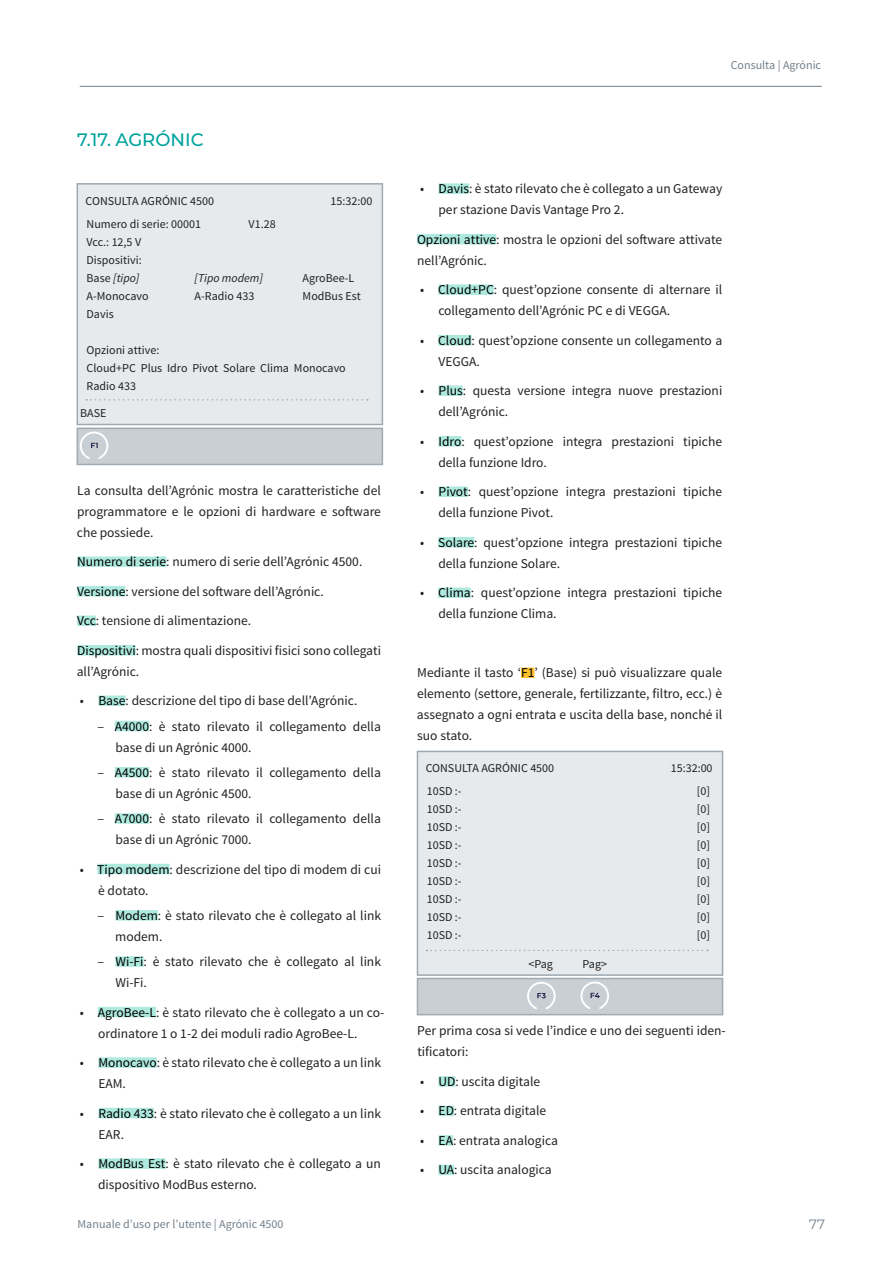
<style>
.page{position:relative;width:893px;height:1263px;background:#fff}
.page>*{position:absolute;margin:0;border:0;box-sizing:border-box;transform-origin:0 0}
.t1{font:500 18px "Montserrat";color:#00a39d}
.t2{font:13.5px/21px "Source Sans Pro";color:#231f20}
.t3{font:13.5px "Montserrat";color:#727f8a}
.t4{font:12px/18px "Source Sans Pro";color:#231f20;text-align:justify}
.t5{font:12px "Source Sans Pro";color:#727f8a}
.t6{font:italic 12px "Source Sans Pro";color:#231f20}
.s1{font-style:italic}
.s2{color:#000}
</style>
<div class="page">
<hr style="left:80px;top:86px;width:742px;height:1px;background:#727f8a">
<div style="left:77px;top:556px;width:89px;height:11px;background:#ade9de"></div>
<div style="left:77px;top:586px;width:48px;height:10px;background:#ade9de"></div>
<div style="left:77px;top:615px;width:19px;height:11px;background:#ade9de"></div>
<div style="left:77px;top:645px;width:59px;height:10px;background:#ade9de"></div>
<div style="left:98px;top:695px;width:28px;height:11px;background:#ade9de"></div>
<div style="left:115px;top:721px;width:34px;height:10px;background:#ade9de"></div>
<div style="left:115px;top:767px;width:34px;height:10px;background:#ade9de"></div>
<div style="left:115px;top:813px;width:34px;height:11px;background:#ade9de"></div>
<div style="left:97px;top:864px;width:73px;height:10px;background:#ade9de"></div>
<div style="left:115px;top:910px;width:43px;height:10px;background:#ade9de"></div>
<div style="left:115px;top:956px;width:29px;height:11px;background:#ade9de"></div>
<div style="left:98px;top:1007px;width:58px;height:10px;background:#ade9de"></div>
<div style="left:98px;top:1057px;width:59px;height:11px;background:#ade9de"></div>
<div style="left:98px;top:1108px;width:56px;height:10px;background:#ade9de"></div>
<div style="left:98px;top:1158px;width:68px;height:11px;background:#ade9de"></div>
<div style="left:77px;top:183px;width:306px;height:242px;background:#e6eaec;border:2px solid #9faab2"></div>
<svg style="left:86px;top:399px;width:282px;height:2px"></svg>
<div style="left:77px;top:428px;width:306px;height:37px;background:#c9d0d5;border:2px solid #9faab2"></div>
<svg style="left:79px;top:431px;width:30px;height:29px"></svg>
<div style="left:439px;top:183px;width:30px;height:11px;background:#ade9de"></div>
<div style="left:417px;top:234px;width:79px;height:10px;background:#ade9de"></div>
<div style="left:438px;top:284px;width:56px;height:11px;background:#ade9de"></div>
<div style="left:438px;top:335px;width:34px;height:10px;background:#ade9de"></div>
<div style="left:439px;top:385px;width:24px;height:11px;background:#ade9de"></div>
<div style="left:439px;top:436px;width:22px;height:10px;background:#ade9de"></div>
<div style="left:439px;top:486px;width:29px;height:11px;background:#ade9de"></div>
<div style="left:438px;top:537px;width:36px;height:10px;background:#ade9de"></div>
<div style="left:438px;top:587px;width:33px;height:11px;background:#ade9de"></div>
<div style="left:521px;top:667px;width:13px;height:11px;background:#ffc22c"></div>
<div style="left:438px;top:1076px;width:17px;height:11px;background:#ade9de"></div>
<div style="left:439px;top:1106px;width:15px;height:10px;background:#ade9de"></div>
<div style="left:439px;top:1135px;width:14px;height:11px;background:#ade9de"></div>
<div style="left:438px;top:1165px;width:16px;height:10px;background:#ade9de"></div>
<div style="left:417px;top:751px;width:306px;height:225px;background:#e6eaec;border:2px solid #9faab2"></div>
<svg style="left:426px;top:950px;width:282px;height:1px"></svg>
<div style="left:417px;top:978px;width:306px;height:37px;background:#c9d0d5;border:2px solid #9faab2"></div>
<svg style="left:527px;top:981px;width:29px;height:28px"></svg>
<svg style="left:580px;top:981px;width:29px;height:28px"></svg>
<h1 class="t1" style="left:77px;top:127px;width:128px">7.17. AGRÓNIC</h1>
<p class="t4" style="left:86px;top:192px;width:130px">CONSULTA AGRÓNIC 4500</p>
<p class="t4" style="left:331px;top:192px;width:43px">15:32:00</p>
<p class="t4" style="left:87px;top:215px;width:116px">Numero di serie: 00001</p>
<p class="t4" style="left:249px;top:215px;width:29px">V1.28</p>
<p class="t4" style="left:87px;top:233px;width:57px">Vcc.: 12,5 V Dispositivi:<br>Base <span class="s1">[tipo]</span></p>
<p class="t6" style="left:195px;top:270px;width:70px">[Tipo modem]</p>
<p class="t4" style="left:303px;top:269px;width:53px">AgroBee-L</p>
<p class="t4" style="left:87px;top:287px;width:64px">A-Monocavo</p>
<p class="t4" style="left:195px;top:287px;width:61px">A-Radio 433</p>
<p class="t4" style="left:303px;top:287px;width:60px">ModBus Est</p>
<p class="t4" style="left:87px;top:305px;width:29px">Davis</p>
<p class="t4" style="left:87px;top:341px;width:261px;text-align:left">Opzioni attive:<br>Cloud+PC Plus Idro Pivot Solare Clima Monocavo<br>Radio 433</p>
<p class="t4" style="left:80px;top:404px;width:28px">BASE</p>
<p class="t2" style="left:77px;top:480px;width:306px;text-align:justify">La consulta dell’Agrónic mostra le caratteristiche del programmatore e le opzioni di hardware e software che possiede.</p>
<p class="t2" style="left:77px;top:547px;width:305px;line-height:29.5px"><span class="s2">Numero di serie</span>: numero di serie dell’Agrónic 4500.<br><span class="s2">Versione</span>: versione del software dell’Agrónic.<br><span class="s2">Vcc</span>: tensione di alimentazione.<br><span class="s2">Dispositivi</span>: mostra quali dispositivi fisici sono collegati</p>
<p class="t2" style="left:77px;top:661px;width:64px">all’Agrónic.</p>
<p class="t2" style="left:98px;top:688px;width:285px;line-height:25.2px;text-indent:-18px">• <span class="s2">Base</span>: descrizione del tipo di base dell’Agrónic.<br>‒ <span class="s2">A4000</span>: è stato rilevato il collegamento della</p>
<p class="t2" style="left:98px;top:735px;width:285px;line-height:25.2px;text-indent:18px">base di un Agrónic 4000.<br>‒ <span class="s2">A4500</span>: è stato rilevato il collegamento della</p>
<p class="t2" style="left:98px;top:781px;width:285px;line-height:25.2px;text-indent:18px">base di un Agrónic 4500.<br>‒ <span class="s2">A7000</span>: è stato rilevato il collegamento della</p>
<p class="t2" style="left:115px;top:829px;width:138px">base di un Agrónic 7000.</p>
<p class="t2" style="left:98px;top:859px;width:284px;text-indent:-18px">• <span class="s2">Tipo modem</span>: descrizione del tipo di modem di cui è dotato.</p>
<p class="t2" style="left:115px;top:905px;width:267px;text-indent:-18px">‒ <span class="s2">Modem</span>: è stato rilevato che è collegato al link modem.</p>
<p class="t2" style="left:115px;top:951px;width:267px;text-indent:-18px">‒ <span class="s2">Wi-Fi</span>: è stato rilevato che è collegato al link<br>Wi-Fi.</p>
<p class="t2" style="left:98px;top:1002px;width:288px;text-indent:-18px">• <span class="s2">AgroBee-L</span>: è stato rilevato che è collegato a un co&shy;ordinatore 1 o 1-2 dei moduli radio AgroBee-L.</p>
<p class="t2" style="left:98px;top:1052px;width:284px;text-indent:-18px">• <span class="s2">Monocavo</span>: è stato rilevato che è collegato a un link<br>EAM.</p>
<p class="t2" style="left:98px;top:1103px;width:284px;text-indent:-18px">• <span class="s2">Radio 433</span>: è stato rilevato che è collegato a un link<br>EAR.</p>
<p class="t2" style="left:98px;top:1153px;width:284px;text-indent:-18px">• <span class="s2">ModBus Est</span>: è stato rilevato che è collegato a un dispositivo ModBus esterno.</p>
<p class="t5" style="left:78px;top:1217px;width:207px">Manuale d’uso per l’utente | Agrónic 4500</p>
<p class="t5" style="left:731px;top:57px;width:92px">Consulta | Agrónic</p>
<p class="t2" style="left:438px;top:178px;width:285px;text-indent:-18px">• <span class="s2">Davis</span>: è stato rilevato che è collegato a un Gateway per stazione Davis Vantage Pro 2.</p>
<p class="t2" style="left:417px;top:229px;width:307px"><span class="s2">Opzioni attive</span>: mostra le opzioni del software attivate nell’Agrónic.</p>
<p class="t2" style="left:438px;top:279px;width:285px;text-indent:-18px">• <span class="s2">Cloud+PC</span>: quest’opzione consente di alternare il collegamento dell’Agrónic PC e di VEGGA.</p>
<p class="t2" style="left:438px;top:330px;width:285px;text-indent:-18px">• <span class="s2">Cloud</span>: quest’opzione consente un collegamento a<br>VEGGA.</p>
<p class="t2" style="left:438px;top:380px;width:285px;text-indent:-18px">• <span class="s2">Plus</span>: questa versione integra nuove prestazioni dell’Agrónic.</p>
<p class="t2" style="left:438px;top:431px;width:285px;text-indent:-18px">• <span class="s2">Idro</span>: quest’opzione integra prestazioni tipiche della funzione Idro.</p>
<p class="t2" style="left:438px;top:481px;width:285px;text-indent:-18px">• <span class="s2">Pivot</span>: quest’opzione integra prestazioni tipiche della funzione Pivot.</p>
<p class="t2" style="left:438px;top:532px;width:285px;text-indent:-18px">• <span class="s2">Solare</span>: quest’opzione integra prestazioni tipiche della funzione Solare.</p>
<p class="t2" style="left:438px;top:582px;width:285px;text-indent:-18px">• <span class="s2">Clima</span>: quest’opzione integra prestazioni tipiche della funzione Clima.</p>
<p class="t2" style="left:417px;top:662px;width:307px;text-align:justify">Mediante il tasto ‘<span class="s2">F1</span>’ (Base) si può visualizzare quale elemento (settore, generale, fertilizzante, filtro, ecc.) è assegnato a ogni entrata e uscita della base, nonché il suo stato.</p>
<p class="t4" style="left:426px;top:760px;width:130px">CONSULTA AGRÓNIC 4500</p>
<p class="t4" style="left:671px;top:760px;width:43px">15:32:00</p>
<p class="t4" style="left:427px;top:783px;width:36px">10SD :-</p>
<p class="t4" style="left:697px;top:783px;width:15px">[0]</p>
<p class="t4" style="left:427px;top:801px;width:36px">10SD :-</p>
<p class="t4" style="left:697px;top:801px;width:15px">[0]</p>
<p class="t4" style="left:427px;top:819px;width:36px">10SD :-</p>
<p class="t4" style="left:697px;top:819px;width:15px">[0]</p>
<p class="t4" style="left:427px;top:837px;width:36px">10SD :-</p>
<p class="t4" style="left:697px;top:837px;width:15px">[0]</p>
<p class="t4" style="left:427px;top:855px;width:36px">10SD :-</p>
<p class="t4" style="left:697px;top:855px;width:15px">[0]</p>
<p class="t4" style="left:427px;top:873px;width:36px">10SD :-</p>
<p class="t4" style="left:697px;top:873px;width:15px">[0]</p>
<p class="t4" style="left:427px;top:891px;width:36px">10SD :-</p>
<p class="t4" style="left:697px;top:891px;width:15px">[0]</p>
<p class="t4" style="left:427px;top:909px;width:36px">10SD :-</p>
<p class="t4" style="left:697px;top:909px;width:15px">[0]</p>
<p class="t4" style="left:427px;top:927px;width:36px">10SD :-</p>
<p class="t4" style="left:697px;top:927px;width:15px">[0]</p>
<p class="t4" style="left:528px;top:955px;width:26px">&lt;Pag</p>
<p class="t4" style="left:582px;top:955px;width:26px">Pag&gt;</p>
<p class="t2" style="left:417px;top:1021px;width:310px">Per prima cosa si vede l’indice e uno dei seguenti iden&shy;tificatori:</p>
<p class="t2" style="left:420px;top:1071px;width:122px">• <span class="s2">UD</span>: uscita digitale</p>
<p class="t2" style="left:420px;top:1101px;width:128px">• <span class="s2">ED</span>: entrata digitale</p>
<p class="t2" style="left:420px;top:1130px;width:139px">• <span class="s2">EA</span>: entrata analogica</p>
<p class="t2" style="left:420px;top:1159px;width:133px">• <span class="s2">UA</span>: uscita analogica</p>
<p class="t3" style="left:809px;top:1215px;width:17px">77</p>
</div>
